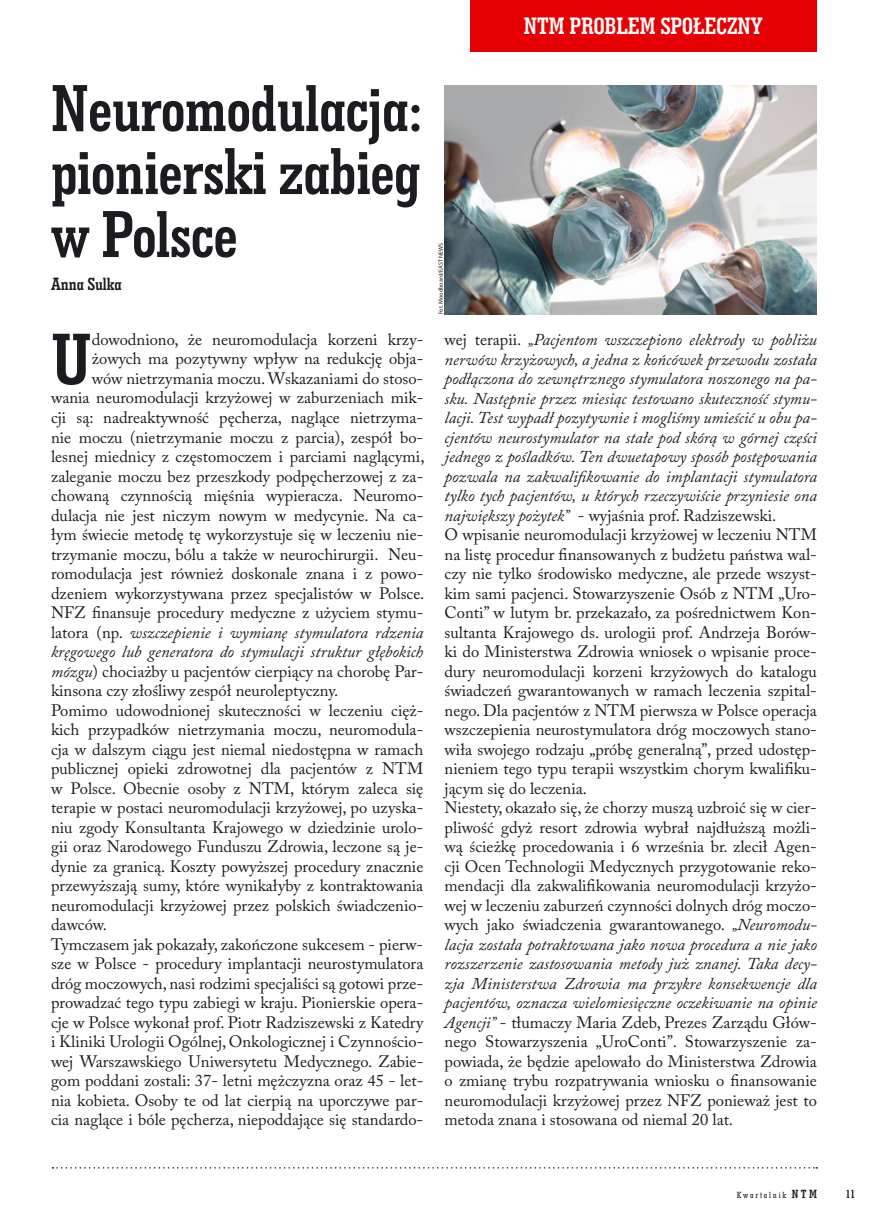
<style>
.page{position:relative;width:885px;height:1225px;background:#fff}
.page>*{position:absolute;margin:0;border:0;box-sizing:border-box;transform-origin:0 0}
.t1{font:73.8px "Geo Slab 703 Bd Cn EU Normal";color:#1b1c20}
.t2{font:67.5px/63px "Geo Slab 703 Bd Cn EU Normal";letter-spacing:-.01em;color:#1b1c20;text-align:justify}
.t3{font:24px "Geo Slab 703 Bd Cn EU Normal";color:#fff}
.t4{font:18px "Geo Slab 703 Bd Cn EU Normal";color:#1b1c20}
.t5{font:16.5px/19.5px "Adobe Caslon Pro";color:#1b1c20}
.t6{font:italic 16.5px "Adobe Caslon Pro";color:#1b1c20}
.t7{font:12px "Geo Slab 703 Bd Cn EU Normal";color:#1b1c20}
.t8{font:9px "Geo Slab 703 Md Cn EU Normal";letter-spacing:.2em;color:#1b1c20}
.t9{font:6px "Myriad Pro";color:#1b1c20}
.s1{font-style:normal}
.s2{font-style:italic}
.s3{font-family:"Geo Slab 703 Bd Cn EU Normal";font-size:12px}
</style>
<div class="page">
<div style="left:470px;top:0;width:346px;height:51px;background:#e60004"></div>
<svg style="left:53px;top:1167px;width:764px;height:1px"></svg>
<img style="left:444px;top:85px;width:372px;height:229px">
<h3 class="t3" style="left:524px;top:11px;width:240px">NTM PROBLEM SPOŁECZNY</h3>
<h2 class="t2" style="left:51px;top:75px;width:373px">Neuromodulacja: pionierski zabieg w Polsce</h2>
<p class="t4" style="left:51px;top:273px;width:72px">Anna Sulka</p>
<h1 class="t1" style="left:51px;top:313px;width:42px">U</h1>
<p class="t5" style="left:92px;top:329px;width:333px">dowodniono, że neuromodulacja korzeni krzy-</p>
<p class="t5" style="left:92px;top:349px;width:333px">żowych ma pozytywny wpływ na redukcję obja-</p>
<p class="t5" style="left:92px;top:368px;width:333px">wów nietrzymania moczu. Wskazaniami do stoso-</p>
<p class="t5" style="left:51px;top:388px;width:374px">wania neuromodulacji krzyżowej w zaburzeniach mik-</p>
<p class="t5" style="left:51px;top:407px;width:374px">cji są: nadreaktywność pęcherza, naglące nietrzyma-</p>
<p class="t5" style="left:51px;top:427px;width:374px">nie moczu (nietrzymanie moczu z parcia), zespół bo-</p>
<p class="t5" style="left:51px;top:446px;width:375px">lesnej miednicy z częstomoczem i parciami naglącymi,</p>
<p class="t5" style="left:51px;top:466px;width:374px">zaleganie moczu bez przeszkody podpęcherzowej z za-</p>
<p class="t5" style="left:51px;top:485px;width:374px">chowaną czynnością mięśnia wypieracza. Neuromo-</p>
<p class="t5" style="left:51px;top:505px;width:374px">dulacja nie jest niczym nowym w medycynie. Na ca-</p>
<p class="t5" style="left:51px;top:524px;width:374px">łym świecie metodę tę wykorzystuje się w leczeniu nie-</p>
<p class="t5" style="left:51px;top:544px;width:374px">trzymanie moczu, bólu a także w neurochirurgii. Neu-</p>
<p class="t5" style="left:51px;top:563px;width:374px">romodulacja jest również doskonale znana i z powo-</p>
<p class="t5" style="left:51px;top:583px;width:375px">dzeniem wykorzystywana przez specjalistów w Polsce.</p>
<p class="t5" style="left:51px;top:602px;width:374px">NFZ finansuje procedury medyczne z użyciem stymu-</p>
<p class="t6" style="left:51px;top:622px;width:374px"><span class="s1">latora (np.</span> wszczepienie i wymianę stymulatora rdzenia</p>
<p class="t6" style="left:51px;top:642px;width:374px">kręgowego lub generatora do stymulacji struktur głębokich</p>
<p class="t5" style="left:51px;top:661px;width:374px"><span class="s2">mózgu</span>) chociażby u pacjentów cierpiący na chorobę Par-</p>
<p class="t5" style="left:51px;top:680px;width:289px">kinsona czy złośliwy zespół neuroleptyczny.</p>
<p class="t5" style="left:51px;top:700px;width:374px">Pomimo udowodnionej skuteczności w leczeniu cięż-</p>
<p class="t5" style="left:51px;top:719px;width:374px">kich przypadków nietrzymania moczu, neuromodula-</p>
<p class="t5" style="left:51px;top:739px;width:374px">cja w dalszym ciągu jest niemal niedostępna w ramach</p>
<p class="t5" style="left:51px;top:758px;width:374px">publicznej opieki zdrowotnej dla pacjentów z NTM</p>
<p class="t5" style="left:51px;top:778px;width:374px">w Polsce. Obecnie osoby z NTM, którym zaleca się</p>
<p class="t5" style="left:51px;top:797px;width:374px">terapie w postaci neuromodulacji krzyżowej, po uzyska-</p>
<p class="t5" style="left:51px;top:817px;width:374px">niu zgody Konsultanta Krajowego w dziedzinie urolo-</p>
<p class="t5" style="left:51px;top:836px;width:374px">gii oraz Narodowego Funduszu Zdrowia, leczone są je-</p>
<p class="t5" style="left:51px;top:856px;width:374px">dynie za granicą. Koszty powyższej procedury znacznie</p>
<p class="t5" style="left:51px;top:875px;width:374px">przewyższają sumy, które wynikałyby z kontraktowania</p>
<p class="t5" style="left:51px;top:895px;width:374px">neuromodulacji krzyżowej przez polskich świadczenio-</p>
<p class="t5" style="left:51px;top:914px;width:58px">dawców.</p>
<p class="t5" style="left:51px;top:934px;width:374px">Tymczasem jak pokazały, zakończone sukcesem - pierw-</p>
<p class="t5" style="left:51px;top:953px;width:374px">sze w Polsce - procedury implantacji neurostymulatora</p>
<p class="t5" style="left:51px;top:973px;width:374px">dróg moczowych, nasi rodzimi specjaliści są gotowi prze-</p>
<p class="t5" style="left:51px;top:993px;width:374px">prowadzać tego typu zabiegi w kraju. Pionierskie opera-</p>
<p class="t5" style="left:51px;top:1012px;width:374px">cje w Polsce wykonał prof. Piotr Radziszewski z Katedry</p>
<p class="t5" style="left:51px;top:1032px;width:374px">i Kliniki Urologii Ogólnej, Onkologicznej i Czynnościo-</p>
<p class="t5" style="left:51px;top:1051px;width:374px">wej Warszawskiego Uniwersytetu Medycznego. Zabie-</p>
<p class="t5" style="left:51px;top:1071px;width:374px">gom poddani zostali: 37- letni mężczyzna oraz 45 - let-</p>
<p class="t5" style="left:51px;top:1090px;width:374px">nia kobieta. Osoby te od lat cierpią na uporczywe par-</p>
<p class="t5" style="left:51px;top:1110px;width:374px">cia naglące i bóle pęcherza, niepoddające się standardo-</p>
<p class="t9" style="left:437px;top:314px;width:73px;rotate:-90deg">Fot. Moodboard/EAST NEWS</p>
<p class="t5" style="left:444px;top:330px;width:374px">wej terapii. <span class="s2">„Pacjentom wszczepiono elektrody w pobliżu nerwów krzyżowych, a jedna z końcówek przewodu została podłączona do zewnętrznego stymulatora noszonego na pa&shy;sku. Następnie przez miesiąc testowano skuteczność stymu&shy;lacji. Test wypadł pozytywnie i mogliśmy umieścić u obu pa&shy;cjentów neurostymulator na stałe pod skórą w górnej części jednego z pośladków. Ten dwuetapowy sposób postępowania pozwala na zakwalifikowanie do implantacji stymulatora tylko tych pacjentów, u których rzeczywiście przyniesie ona największy pożytek”</span> - wyjaśnia prof. Radziszewski.<br>O wpisanie neuromodulacji krzyżowej w leczeniu NTM na listę procedur finansowanych z budżetu państwa wal&shy;czy nie tylko środowisko medyczne, ale przede wszyst&shy;kim sami pacjenci. Stowarzyszenie Osób z NTM „Uro-Conti” w lutym br. przekazało, za pośrednictwem Kon&shy;sultanta Krajowego ds. urologii prof. Andrzeja Borów&shy;ki do Ministerstwa Zdrowia wniosek o wpisanie proce&shy;dury neuromodulacji korzeni krzyżowych do katalogu świadczeń gwarantowanych w ramach leczenia szpital&shy;nego. Dla pacjentów z NTM pierwsza w Polsce operacja wszczepienia neurostymulatora dróg moczowych stano&shy;wiła swojego rodzaju „próbę generalną”, przed udostęp&shy;nieniem tego typu terapii wszystkim chorym kwalifiku&shy;jącym się do leczenia.<br>Niestety, okazało się, że chorzy muszą uzbroić się w cier&shy;pliwość gdyż resort zdrowia wybrał najdłuższą możli&shy;wą ścieżkę procedowania i 6 września br. zlecił Agen&shy;cji Ocen Technologii Medycznych przygotowanie reko&shy;mendacji dla zakwalifikowania neuromodulacji krzyżo&shy;wej w leczeniu zaburzeń czynności dolnych dróg moczo&shy;wych jako świadczenia gwarantowanego. <span class="s2">„Neuromodu&shy;lacja została potraktowana jako nowa procedura a nie jako rozszerzenie zastosowania metody już znanej. Taka decy&shy;zja Ministerstwa Zdrowia ma przykre konsekwencje dla pacjentów, oznacza wielomiesięczne oczekiwanie na opinie Agencji”</span> - tłumaczy Maria Zdeb, Prezes Zarządu Głów&shy;nego Stowarzyszenia „UroConti”. Stowarzyszenie za&shy;powiada, że będzie apelowało do Ministerstwa Zdrowia o zmianę trybu rozpatrywania wniosku o finansowanie neuromodulacji krzyżowej przez NFZ ponieważ jest to metoda znana i stosowana od niemal 20 lat.</p>
<p class="t8" style="left:736px;top:1189px;width:82px">Kwartalnik <span class="s3">NTM</span></p>
<p class="t7" style="left:845px;top:1186px;width:11px">11</p>
</div>
